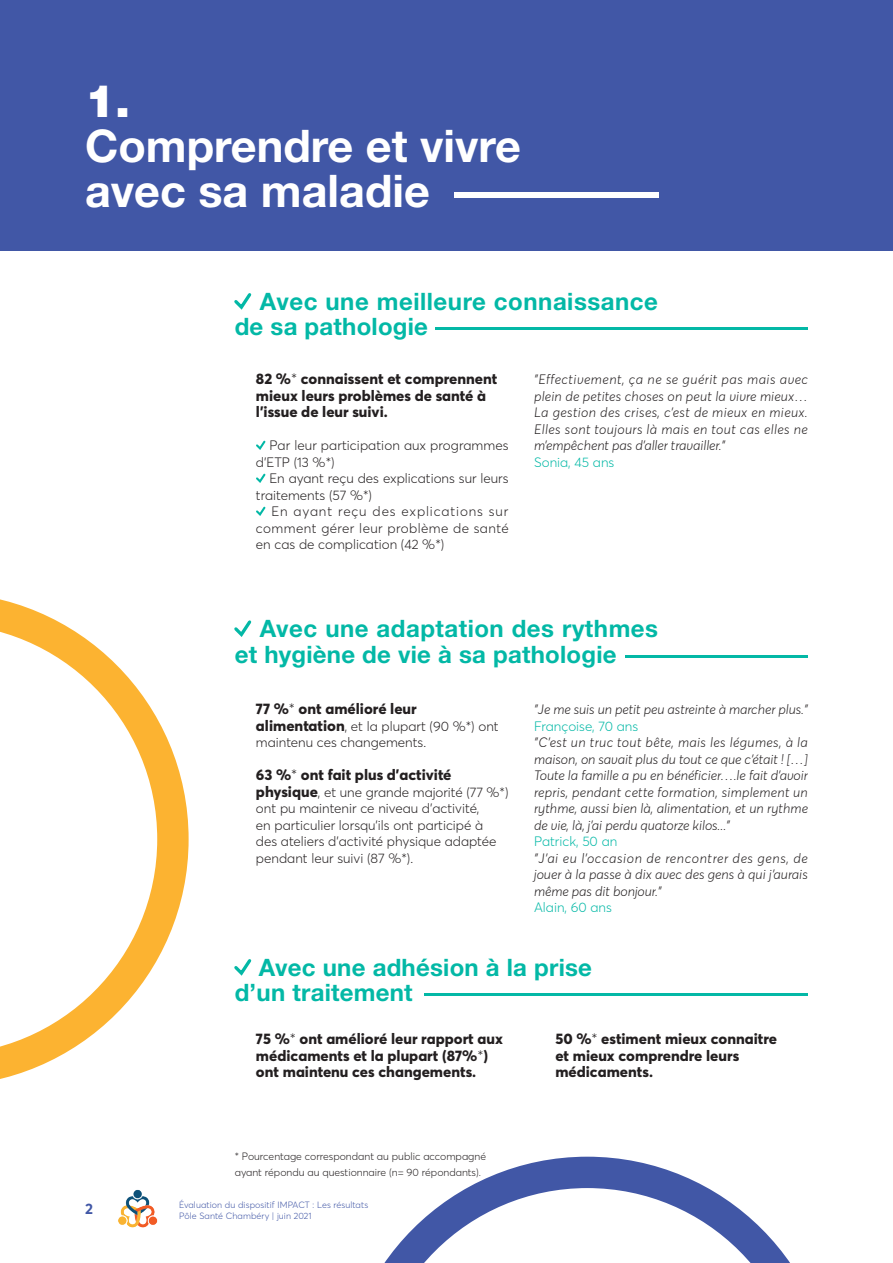
<style>
.page{position:relative;width:893px;height:1263px;background:#fff}
.page>*{position:absolute;margin:0;border:0;box-sizing:border-box;transform-origin:0 0}
.t1{font:700 45px/45px "Helvetica Neue LT Std";color:#fff}
.t2{font:900 45px "Helvetica Neue LT Std";color:#fff}
.t3{font:700 24px/25.5px "Helvetica Neue LT Std";letter-spacing:.01em;color:#03b8a6}
.t4{font:800 15px/16.5px "Averta";color:#231f20}
.t5{font:700 15px "Averta";color:#4157a6}
.t6{font:italic 300 13.5px/16.5px "Averta";color:#231f20;text-align:justify}
.t7{font:300 13.5px/16.5px "Averta";color:#231f20}
.t8{font:300 13.5px "Averta";color:#03b8a6}
.t9{font:300 10.5px/16.5px "Averta";color:#231f20}
.t10{font:300 9px/10.8px "Averta";letter-spacing:.01em;color:#4157a6}
.s1{font-weight:300}
.s2{font-weight:800;font-size:15px}
</style>
<div class="page">
<div style="left:0;top:0;width:893px;height:251px;background:#4157a6"></div>
<svg style="left:0;top:599px;width:189px;height:480px"></svg>
<svg style="left:384px;top:1157px;width:406px;height:106px"></svg>
<svg style="left:234px;top:293px;width:18px;height:17px"></svg>
<svg style="left:234px;top:620px;width:18px;height:17px"></svg>
<svg style="left:234px;top:959px;width:18px;height:17px"></svg>
<svg style="left:256px;top:440px;width:10px;height:10px"></svg>
<svg style="left:256px;top:473px;width:10px;height:10px"></svg>
<svg style="left:256px;top:506px;width:10px;height:10px"></svg>
<div style="left:454px;top:192px;width:204px;height:6px;background:#fff"></div>
<hr style="left:435px;top:327px;width:373px;height:3px;background:#03b8a6">
<hr style="left:626px;top:655px;width:182px;height:3px;background:#03b8a6">
<hr style="left:425px;top:993px;width:383px;height:3px;background:#03b8a6">
<img style="left:118px;top:1190px;width:40px;height:38px">
<h1 class="t2" style="left:85px;top:74px;width:47px">1.</h1>
<h1 class="t1" style="left:85px;top:123px;width:437px">Comprendre et vivre avec sa maladie</h1>
<h2 class="t3" style="left:235px;top:288px;width:425px;text-indent:25px">Avec une meilleure connaissance de sa pathologie</h2>
<p class="t4" style="left:256px;top:370px;width:243px">82 %<span class="s1">*</span> connaissent et comprennent mieux leurs problèmes de santé à l’issue de leur suivi.</p>
<p class="t7" style="left:256px;top:436px;width:254px;text-indent:14px">Par leur participation aux programmes d’ETP (13 %*)</p>
<p class="t7" style="left:256px;top:469px;width:254px;text-indent:13px">En ayant reçu des explications sur leurs traitements (57 %*)</p>
<p class="t7" style="left:256px;top:502px;width:254px;text-align:justify;text-indent:15px">En ayant reçu des explications sur comment gérer leur problème de santé en cas de complication (42 %*)</p>
<p class="t6" style="left:534px;top:371px;width:275px">"Effectivement, ça ne se guérit pas mais avec plein de petites choses on peut la vivre mieux… La gestion des crises, c’est de mieux en mieux.<br>Elles sont toujours là mais en tout cas elles ne m’empêchent pas d’aller travailler."</p>
<p class="t8" style="left:534px;top:452px;width:82px">Sonia, 45 ans</p>
<h2 class="t3" style="left:235px;top:615px;width:425px;text-indent:25px">Avec une adaptation des rythmes et hygiène de vie à sa pathologie</h2>
<p class="t4" style="left:256px;top:700px;width:162px">77 %<span class="s1">*</span> ont amélioré leur</p>
<p class="t7" style="left:256px;top:717px;width:244px"><span class="s2">alimentation</span>, et la plupart (90 %*) ont maintenu ces changements.</p>
<p class="t4" style="left:256px;top:766px;width:197px">63 %<span class="s1">*</span> ont fait plus d’activité</p>
<p class="t7" style="left:256px;top:783px;width:254px"><span class="s2">physique</span>, et une grande majorité (77 %*) ont pu maintenir ce niveau d’activité,<br>en particulier lorsqu’ils ont participé à<br>des ateliers d’activité physique adaptée pendant leur suivi (87 %*).</p>
<p class="t6" style="left:534px;top:701px;width:275px">"Je me suis un petit peu astreinte à marcher plus."</p>
<p class="t8" style="left:534px;top:716px;width:106px">Françoise, 70 ans</p>
<p class="t6" style="left:534px;top:734px;width:275px">"C'est un truc tout bête, mais les légumes, à la maison, on savait plus du tout ce que c'était ! […] Toute la famille a pu en bénéficier….le fait d'avoir repris, pendant cette formation, simplement un rythme, aussi bien là, alimentation, et un rythme de vie, là, j'ai perdu quatorze kilos..."</p>
<p class="t8" style="left:534px;top:832px;width:85px">Patrick, 50 an</p>
<p class="t6" style="left:534px;top:849px;width:275px">"J’ai eu l’occasion de rencontrer des gens, de jouer à la passe à dix avec des gens à qui j’aurais même pas dit bonjour."</p>
<p class="t8" style="left:534px;top:898px;width:79px">Alain, 60 ans</p>
<h2 class="t3" style="left:235px;top:954px;width:359px;text-indent:24px">Avec une adhésion à la prise d’un traitement</h2>
<p class="t4" style="left:256px;top:1030px;width:248px">75 %<span class="s1">*</span> ont amélioré leur rapport aux médicaments et la plupart (87%<span class="s1">*</span>) ont maintenu ces changements.</p>
<p class="t4" style="left:555px;top:1030px;width:223px">50 %<span class="s1">*</span> estiment mieux connaitre et mieux comprendre leurs médicaments.</p>
<p class="t9" style="left:235px;top:1147px;width:253px">* Pourcentage correspondant au public accompagné ayant répondu au questionnaire (n= 90 répondants).</p>
<p class="t5" style="left:85px;top:1198px;width:9px">2</p>
<p class="t10" style="left:179px;top:1199px;width:191px">Évaluation du dispositif IMPACT : Les résultats<br>Pôle Santé Chambéry | juin 2021</p>
</div>
